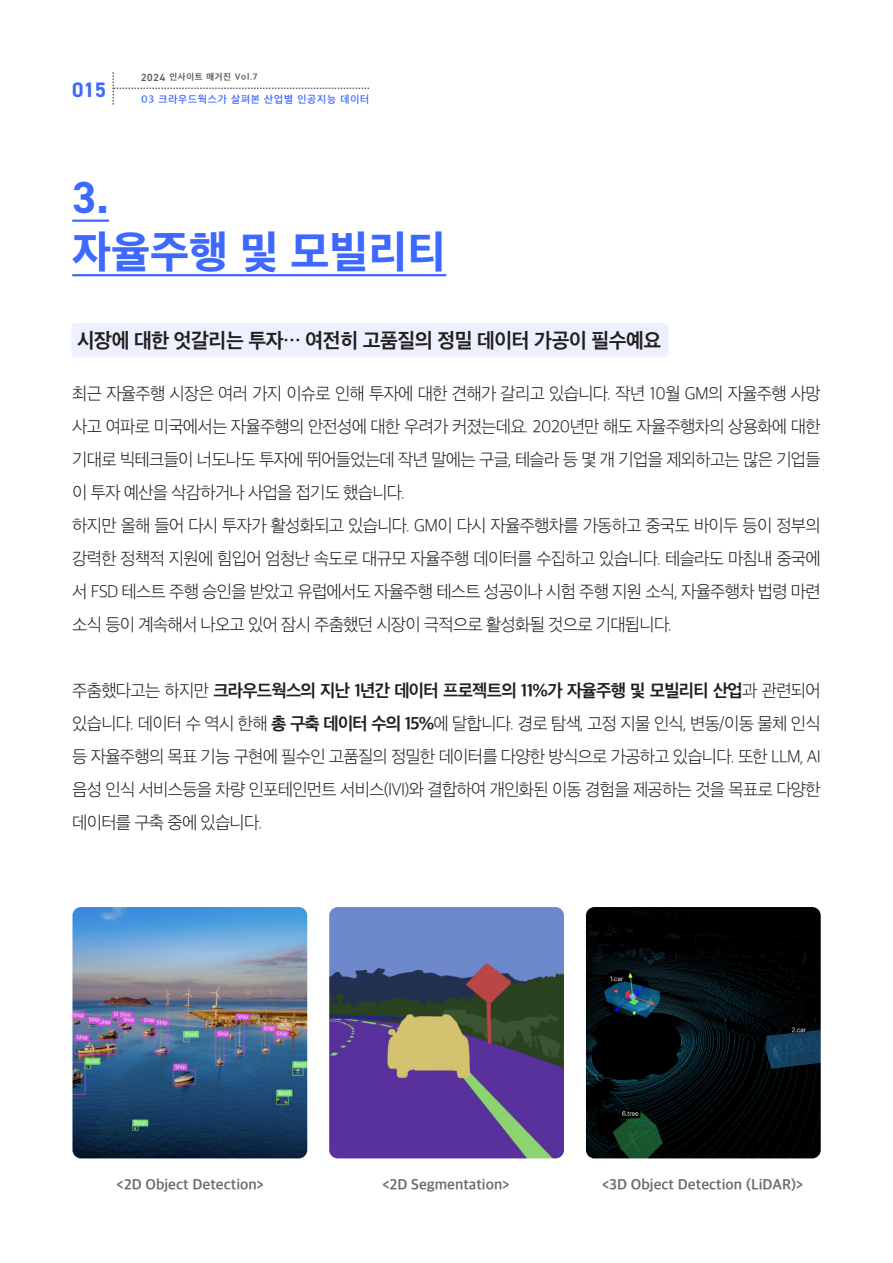
<style>
.page{position:relative;width:893px;height:1263px;background:#fff}
.page>*{position:absolute;margin:0;border:0;box-sizing:border-box;transform-origin:0 0}
.Big_Headline_blue{font:800 45px "Apple SD Gothic Neo";color:#3e69ff}
.Big_Headline_blue-2{font:700 45px "DIN2014";color:#3e69ff}
.t1{font:700 21px "Apple SD Gothic Neo";letter-spacing:-.02em;color:#231f20}
.t2{font:700 21px "DIN2014";color:#3e69ff}
.t3{font:200 18px/33px "Apple SD Gothic Neo";letter-spacing:-.04em;color:#231f20;text-align:justify}
.t4{font:700 15px "Apple SD Gothic Neo";color:#6c6d70}
._6_Pt_Font{font:600 10.5px "Apple SD Gothic Neo";letter-spacing:.075em;color:#3e69ff}
.t5{font:700 9px "Apple SD Gothic Neo";letter-spacing:.075em;color:#57585a}
.s1{font-family:"DIN2014";font-weight:600;font-size:10.5px}
.s2{font-weight:700}
</style>
<div class="page">
<div style="left:71px;top:323px;width:597px;height:34px;background:#ecf0ff;border-radius:4px"></div>
<hr style="left:72px;top:220px;width:37px;height:2px;background:#3e69ff">
<hr style="left:72px;top:274px;width:374px;height:2px;background:#3e69ff">
<img style="left:72px;top:907px;width:235px;height:251px">
<img style="left:329px;top:907px;width:235px;height:251px">
<img style="left:586px;top:907px;width:235px;height:251px">
<svg style="left:113px;top:72px;width:256px;height:33px"></svg>
<p class="t2" style="left:72px;top:76px;width:36px">015</p>
<p class="t5" style="left:141px;top:71px;width:118px"><span class="s1">2024</span> 인사이트 매거진 Vol.7</p>
<p class="_6_Pt_Font" style="left:141px;top:91px;width:230px">03 크라우드웍스가 살펴본 산업별 인공지능 데이터</p>
<p class="Big_Headline_blue-2" style="left:72px;top:168px;width:38px">3.</p>
<p class="Big_Headline_blue" style="left:72px;top:219px;width:375px">자율주행 및 모빌리티</p>
<p class="t1" style="left:77px;top:326px;width:586px">시장에 대한 엇갈리는 투자… 여전히 고품질의 정밀 데이터 가공이 필수예요</p>
<p class="t3" style="left:72px;top:375px;width:750px">최근 자율주행 시장은 여러 가지 이슈로 인해 투자에 대한 견해가 갈리고 있습니다. 작년 10월 GM의 자율주행 사망 사고 여파로 미국에서는 자율주행의 안전성에 대한 우려가 커졌는데요. 2020년만 해도 자율주행차의 상용화에 대한 기대로 빅테크들이 너도나도 투자에 뛰어들었는데 작년 말에는 구글, 테슬라 등 몇 개 기업을 제외하고는 많은 기업들 이 투자 예산을 삭감하거나 사업을 접기도 했습니다.</p>
<p class="t3" style="left:72px;top:507px;width:750px">하지만 올해 들어 다시 투자가 활성화되고 있습니다. GM이 다시 자율주행차를 가동하고 중국도 바이두 등이 정부의 강력한 정책적 지원에 힘입어 엄청난 속도로 대규모 자율주행 데이터를 수집하고 있습니다. 테슬라도 마침내 중국에 서 FSD 테스트 주행 승인을 받았고 유럽에서도 자율주행 테스트 성공이나 시험 주행 지원 소식, 자율주행차 법령 마련 소식 등이 계속해서 나오고 있어 잠시 주춤했던 시장이 극적으로 활성화될 것으로 기대됩니다.</p>
<p class="t3" style="left:72px;top:672px;width:750px">주춤했다고는 하지만 <span class="s2">크라우드웍스의 지난 1년간 데이터 프로젝트의 11%가 자율주행 및 모빌리티 산업</span>과 관련되어 있습니다. 데이터 수 역시 한해 <span class="s2">총 구축 데이터 수의 15%</span>에 달합니다. 경로 탐색, 고정 지물 인식, 변동/이동 물체 인식 등 자율주행의 목표 기능 구현에 필수인 고품질의 정밀한 데이터를 다양한 방식으로 가공하고 있습니다. 또한 LLM, AI 음성 인식 서비스등을 차량 인포테인먼트 서비스(IVI)와 결합하여 개인화된 이동 경험을 제공하는 것을 목표로 다양한 데이터를 구축 중에 있습니다.</p>
<p class="t4" style="left:117px;top:1174px;width:149px">&lt;2D Object Detection&gt;</p>
<p class="t4" style="left:382px;top:1174px;width:129px">&lt;2D Segmentation&gt;</p>
<p class="t4" style="left:602px;top:1174px;width:203px">&lt;3D Object Detection (LiDAR)&gt;</p>
</div>
